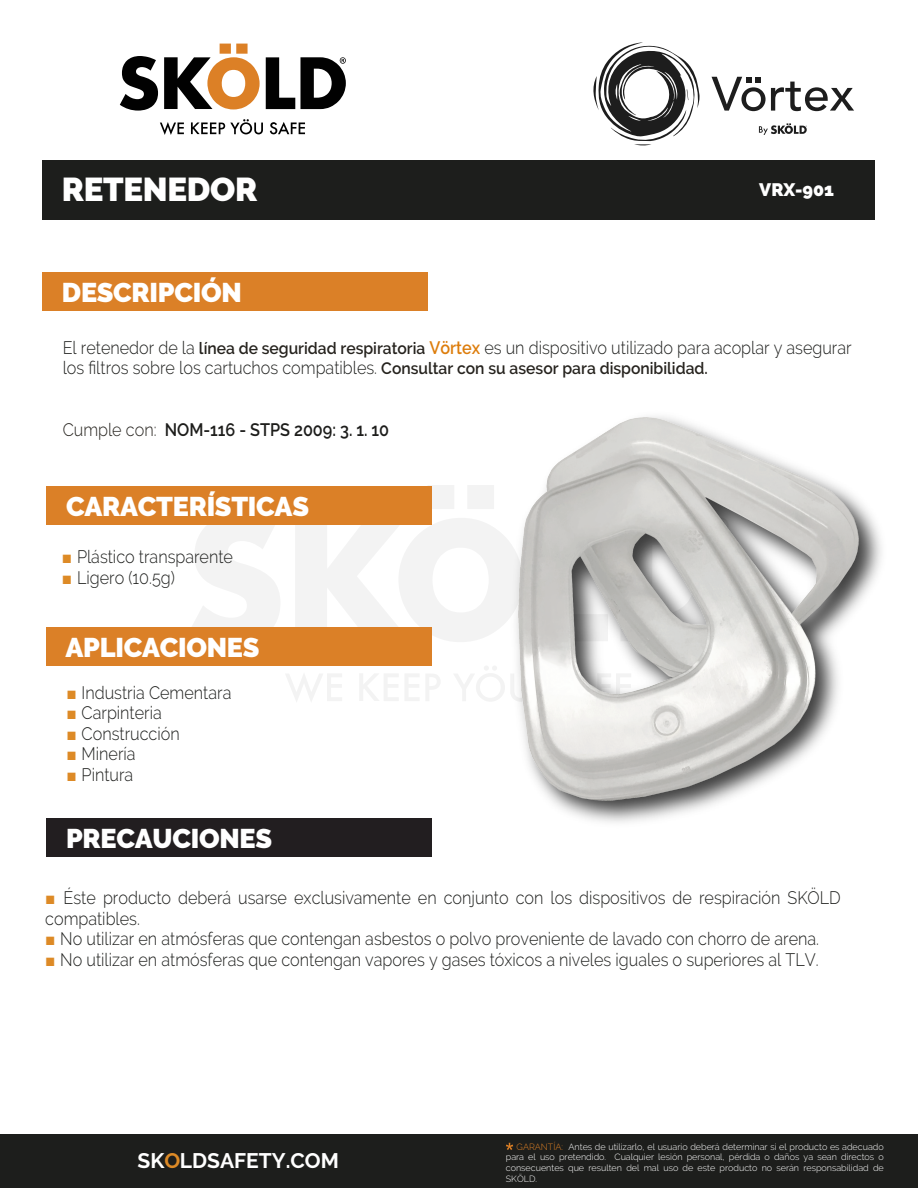
<style>
.page{position:relative;width:918px;height:1188px;background:#fff}
.page>*{position:absolute;margin:0;border:0;box-sizing:border-box;transform-origin:0 0}
.t1{font:900 33px "Raleway";letter-spacing:-.01em;color:#fff}
.t2{font:900 27px "Raleway";letter-spacing:-.01em;color:#fff}
.t3{font:700 21px "Raleway";color:#fff}
.t4{font:300 18px/20.5px "Raleway";color:#1d1e1c;scale:.9 1}
.t5{font:600 18px "Raleway";color:#1d1d1b;scale:.9 1}
.t6{font:900 18px "Raleway";color:#fff}
.t7{font:300 9px/10.8px "Raleway";color:#fff;text-align:justify}
.s1{font-weight:600;font-size:16.5px;color:#26231e}
.s2{font-weight:600;color:#dd7d0c}
.s3{font-weight:300;color:#26231e}
.s4{font-family:"Arial";font-weight:400;color:#dd8a26}
.s5{color:#dd8a26}
.s6{color:#dd8025}
</style>
<div class="page">
<svg style="left:192px;top:525px;width:88px;height:102px"></svg>
<svg style="left:295px;top:485px;width:211px;height:157px"></svg>
<svg style="left:286px;top:674px;width:56px;height:28px"></svg>
<svg style="left:360px;top:674px;width:80px;height:27px"></svg>
<svg style="left:454px;top:666px;width:51px;height:35px"></svg>
<img style="left:506px;top:416px;width:376px;height:407px">
<img style="left:519px;top:418px;width:340px;height:382px">
<div style="left:47px;top:819px;width:385px;height:38px;background:#221e20"></div>
<div style="left:42px;top:272px;width:386px;height:39px;background:#db8027"></div>
<div style="left:42px;top:160px;width:833px;height:59px;background:#1d1e1c"></div>
<div style="left:0;top:1134px;width:918px;height:54px;background:#1d1e1c"></div>
<svg style="left:120px;top:56px;width:38px;height:55px"></svg>
<svg style="left:164px;top:44px;width:96px;height:65px"></svg>
<svg style="left:160px;top:122px;width:24px;height:13px"></svg>
<svg style="left:191px;top:119px;width:72px;height:15px"></svg>
<svg style="left:270px;top:122px;width:35px;height:12px"></svg>
<svg style="left:266px;top:57px;width:80px;height:52px"></svg>
<div style="left:47px;top:486px;width:385px;height:39px;background:#db8027"></div>
<div style="left:46px;top:627px;width:385px;height:39px;background:#db8027"></div>
<svg style="left:593px;top:42px;width:107px;height:104px"></svg>
<svg style="left:759px;top:123px;width:48px;height:12px"></svg>
<svg style="left:712px;top:77px;width:142px;height:34px"></svg>
<svg style="left:506px;top:1143px;width:7px;height:7px"></svg>
<h1 class="t1" style="left:62px;top:170px;width:197px">RETENEDOR</h1>
<h2 class="t2" style="left:62px;top:277px;width:181px">DESCRIPCIÓN</h2>
<p class="t6" style="left:759px;top:179px;width:76px">VRX-901</p>
<p class="t4" style="left:63px;top:337px;width:878px">El retenedor de la <span class="s1">línea de seguridad respiratoria</span> <span class="s2">Vörtex</span> es un dispositivo utilizado para acoplar y asegurar los filtros sobre los cartuchos compatibles. <span class="s1">Consultar con su asesor para disponibilidad.</span></p>
<p class="t5" style="left:63px;top:419px;width:364px"><span class="s3">Cumple con:</span> NOM-116 - STPS 2009: 3. 1. 10</p>
<h2 class="t2" style="left:66px;top:491px;width:244px">CARACTERÍSTICAS</h2>
<p class="t4" style="left:62px;top:547px;width:192px"><span class="s4">■</span> Plástico transparente</p>
<p class="t4" style="left:62px;top:567px;width:127px"><span class="s4">■</span> Ligero (10.5g)</p>
<h2 class="t2" style="left:66px;top:632px;width:195px">APLICACIONES</h2>
<p class="t4" style="left:67px;top:682px;width:185px"><span class="s4">■</span> Industria Cementara</p>
<p class="t4" style="left:67px;top:702px;width:107px"><span class="s4">■</span> Carpinteria</p>
<p class="t4" style="left:67px;top:723px;width:127px"><span class="s4">■</span> Construcción</p>
<p class="t4" style="left:67px;top:743px;width:78px"><span class="s4">■</span> Minería</p>
<p class="t4" style="left:67px;top:764px;width:76px"><span class="s4">■</span> Pintura</p>
<h2 class="t2" style="left:66px;top:823px;width:207px">PRECAUCIONES</h2>
<p class="t4" style="left:45px;top:887px;width:885px"><span class="s4">■</span> Éste producto deberá usarse exclusivamente en conjunto con los dispositivos de respiración SKÖLD compatibles.</p>
<p class="t4" style="left:45px;top:928px;width:861px"><span class="s4">■</span> No utilizar en atmósferas que contengan asbestos o polvo proveniente de lavado con chorro de arena.</p>
<p class="t4" style="left:45px;top:949px;width:861px"><span class="s4">■</span> No utilizar en atmósferas que contengan vapores y gases tóxicos a niveles iguales o superiores al TLV.</p>
<p class="t3" style="left:138px;top:1149px;width:203px">SK<span class="s5">O</span>LDSAFETY.COM</p>
<p class="t7" style="left:506px;top:1141px;width:379px;text-indent:11px"><span class="s6">GARANTÍA:</span> Antes de utilizarlo, el usuario deberá determinar si el producto es adecuado para el uso pretendido. Cualquier lesión personal, pérdida o daños ya sean directos o consecuentes que resulten del mal uso de este producto no serán responsabilidad de SKÖLD.</p>
</div>
